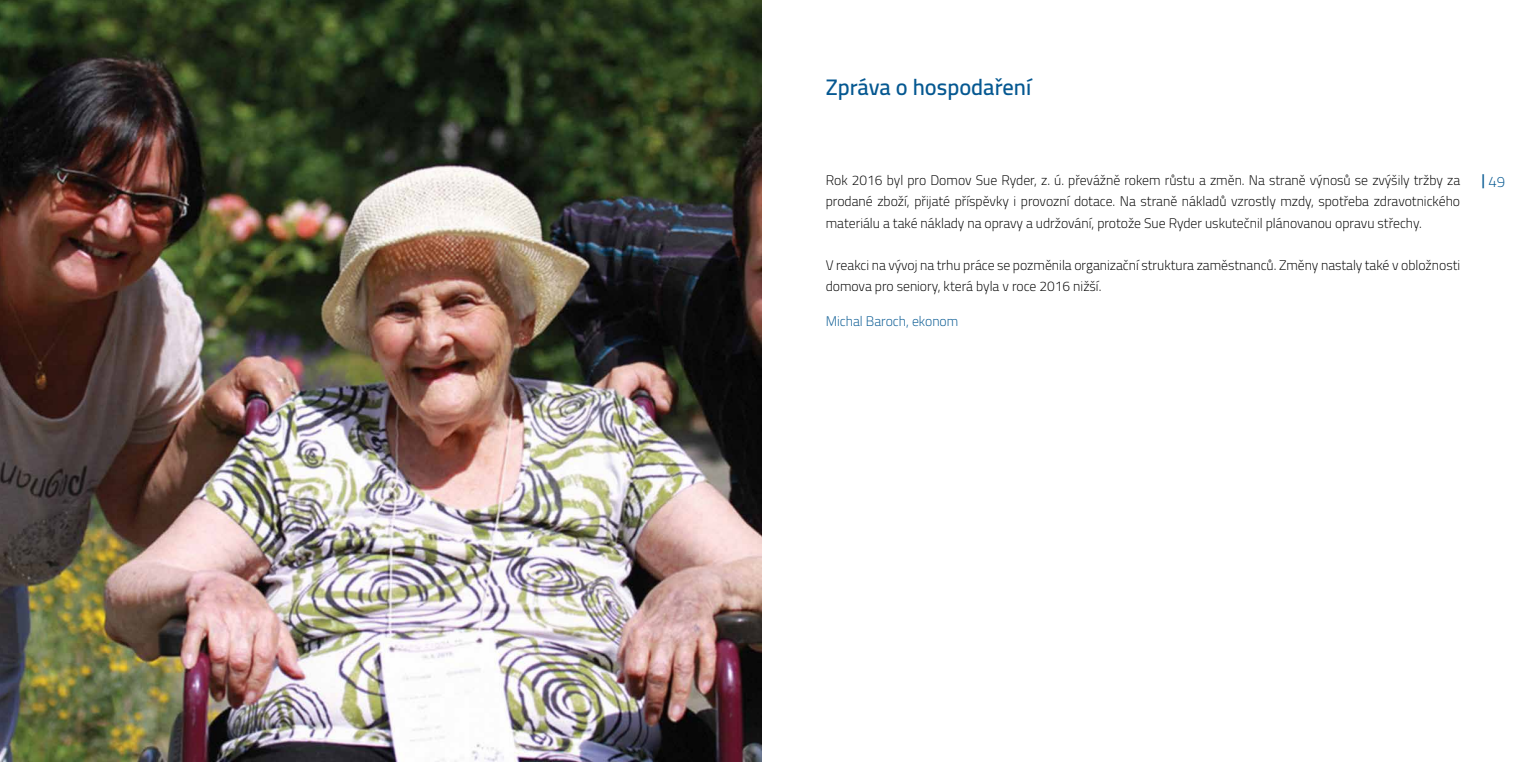
<style>
.page{position:relative;width:1524px;height:762px;background:#fff}
.page>*{position:absolute;margin:0;border:0;box-sizing:border-box;transform-origin:0 0}
.t1{font:600 22.5px "Cairo";color:#055891}
.t2{font:300 15px "Cairo";color:#055891}
.t3{font:300 13.75px/21.2px "Cairo";color:#000}
.t4{font:300 13.75px "Cairo";color:#055891}
.s1{font-weight:600}
</style>
<div class="page">
<img style="left:0;top:0;width:762px;height:762px">
<h1 class="t1" style="left:826px;top:68px;width:207px">Zpráva o hospodaření</h1>
<p class="t3" style="left:826px;top:169px;width:636px">Rok 2016 byl pro Domov Sue Ryder, z. ú. převážně rokem růstu a změn. Na straně výnosů se zvýšily tržby za</p>
<p class="t2" style="left:1481px;top:169px;width:25px"><span class="s1">|</span>49</p>
<p class="t3" style="left:826px;top:191px;width:636px">prodané zboží, přijaté příspěvky i provozní dotace. Na straně nákladů vzrostly mzdy, spotřeba zdravotnického materiálu a také náklady na opravy a udržování, protože Sue Ryder uskutečnil plánovanou opravu střechy.</p>
<p class="t3" style="left:826px;top:254px;width:636px">V reakci na vývoj na trhu práce se pozměnila organizační struktura zaměstnanců. Změny nastaly také v obložnosti domova pro seniory, která byla v roce 2016 nižší.</p>
<p class="t4" style="left:826px;top:310px;width:134px">Michal Baroch, ekonom</p>
</div>
